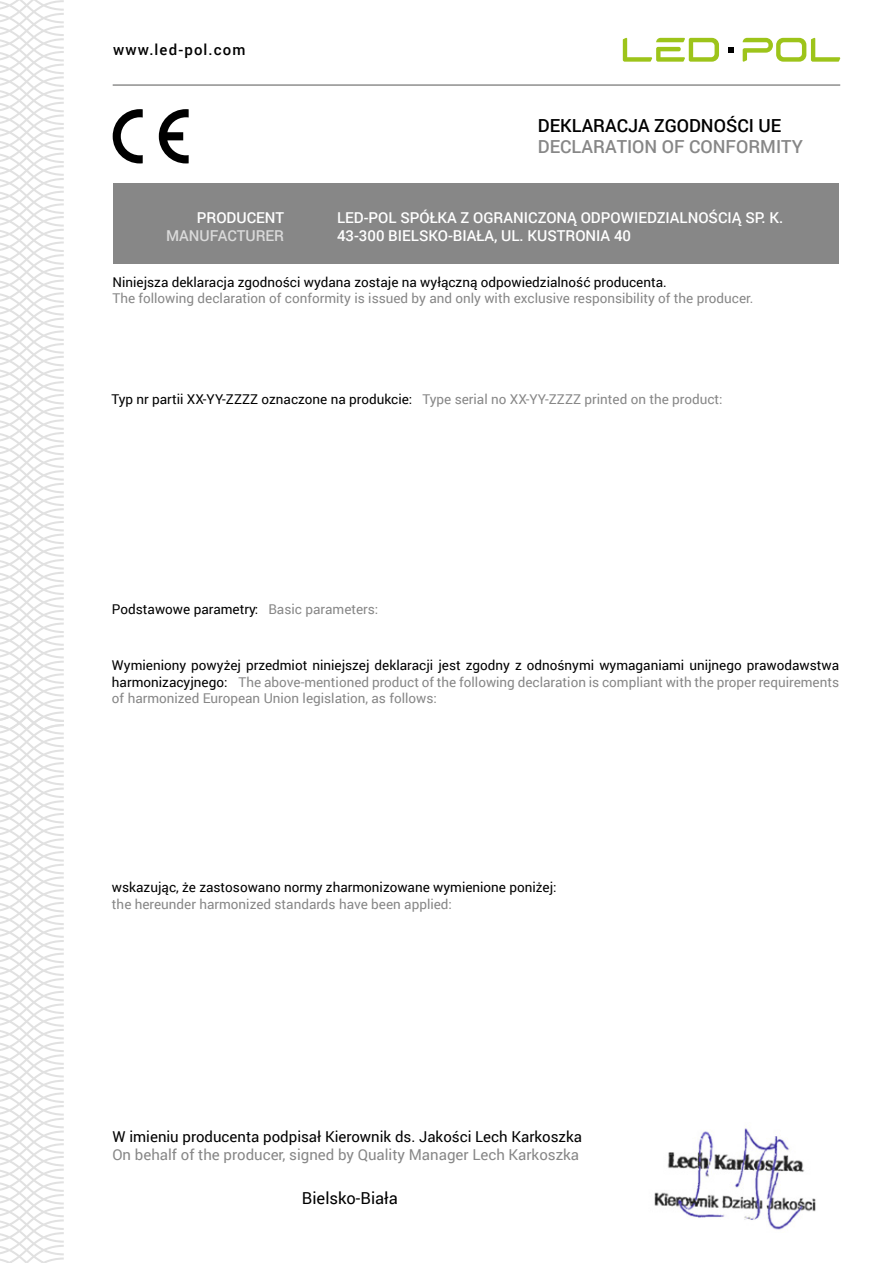
<style>
.page{position:relative;width:893px;height:1263px;background:#fff}
.page>*{position:absolute;margin:0;border:0;box-sizing:border-box;transform-origin:0 0}
.t1{font:500 18px "Roboto";color:#878787}
.t2{font:500 18px "Roboto";color:#000}
.t3{font:16.5px "Roboto";color:#000}
.t4{font:500 15px/18px "Roboto";color:#fff}
.t5{font:15px "Roboto";color:#000}
.t6{font:15px "Roboto";color:#878787}
.t7{font:500 15px "Roboto";letter-spacing:.075em;color:#000}
.t8{font:500 15px "Roboto";color:#dadada}
.t9{font:13.5px/16.2px "Roboto";color:#878787;text-align:justify}
.t10{font:13.5px "Roboto";color:#000}
.s1{color:#878787}
.s2{color:#000}
</style>
<div class="page">
<div style="left:113px;top:183px;width:726px;height:81px;background:#878787"></div>
<img style="left:654px;top:1126px;width:162px;height:104px">
<svg style="left:159px;top:109px;width:30px;height:54px"></svg>
<svg style="left:113px;top:109px;width:30px;height:54px"></svg>
<svg style="left:0;top:0;width:64px;height:717px"></svg>
<svg style="left:0;top:717px;width:64px;height:546px"></svg>
<svg style="left:743px;top:38px;width:97px;height:24px"></svg>
<svg style="left:623px;top:38px;width:96px;height:24px"></svg>
<svg style="left:728px;top:47px;width:6px;height:6px"></svg>
<hr style="left:113px;top:85px;width:727px;height:1px;background:#575756">
<p class="t7" style="left:113px;top:39px;width:134px">www.led-pol.com</p>
<h1 class="t2" style="left:538px;top:112px;width:245px">DEKLARACJA ZGODNOŚCI UE</h1>
<h1 class="t1" style="left:538px;top:134px;width:266px">DECLARATION OF CONFORMITY</h1>
<p class="t4" style="left:337px;top:208px;width:448px">LED-POL SPÓŁKA Z OGRANICZONĄ ODPOWIEDZIALNOŚCIĄ SP. K.<br>43-300 BIELSKO-BIAŁA, UL. KUSTRONIA 40</p>
<p class="t4" style="left:197px;top:208px;width:89px">PRODUCENT</p>
<p class="t8" style="left:166px;top:225px;width:120px">MANUFACTURER</p>
<p class="t10" style="left:112px;top:272px;width:556px">Niniejsza deklaracja zgodności wydana zostaje na wyłączną odpowiedzialność producenta.</p>
<p class="t9" style="left:112px;top:289px;width:642px">The following declaration of conformity is issued by and only with exclusive responsibility of the producer.</p>
<p class="t10" style="left:111px;top:390px;width:613px">Typ nr partii XX-YY-ZZZZ oznaczone na produkcie: <span class="s1">Type serial no XX-YY-ZZZZ printed on the product:</span></p>
<p class="t10" style="left:112px;top:600px;width:268px">Podstawowe parametry: <span class="s1">Basic parameters:</span></p>
<p class="t9" style="left:112px;top:657px;width:729px"><span class="s2">Wymieniony powyżej przedmiot niniejszej deklaracji jest zgodny z odnośnymi wymaganiami unijnego prawodawstwa harmonizacyjnego:</span> The above-mentioned product of the following declaration is compliant with the proper requirements of harmonized European Union legislation, as follows:</p>
<p class="t10" style="left:112px;top:878px;width:446px">wskazując, że zastosowano normy zharmonizowane wymienione poniżej:</p>
<p class="t9" style="left:112px;top:895px;width:342px">the hereunder harmonized standards have been applied:</p>
<p class="t5" style="left:112px;top:1126px;width:471px">W imieniu producenta podpisał Kierownik ds. Jakości Lech Karkoszka</p>
<p class="t6" style="left:112px;top:1144px;width:468px">On behalf of the producer, signed by Quality Manager Lech Karkoszka</p>
<p class="t3" style="left:302px;top:1186px;width:97px">Bielsko-Biała</p>
</div>
